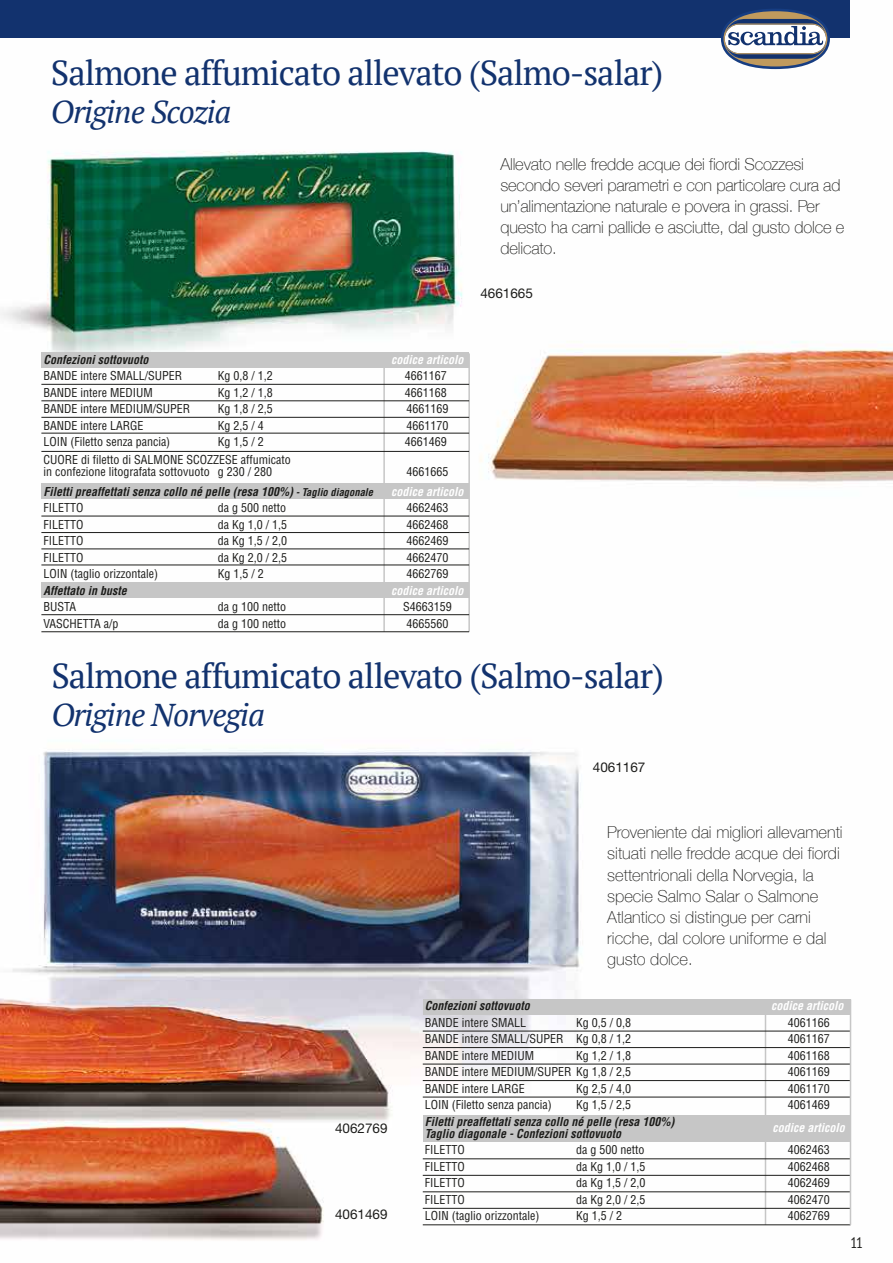
<style>
.page{position:relative;width:893px;height:1263px;background:#fff}
.page>*{position:absolute;margin:0;border:0;box-sizing:border-box;transform-origin:0 0}
.t1{font:34.5px "PT Serif";letter-spacing:-.03em;color:#12326e}
.t2{font:italic 31.5px "PT Serif";letter-spacing:-.03em;color:#12326e}
.t3{font:100 16.5px/21px "Helvetica Neue";letter-spacing:-.01em;color:#1d1d1b}
.t4{font:condensed 15px "PT Sans";color:#1d1d1b}
.t5{font:13.5px "Helvetica Neue";color:#1d1d1b}
.t6{font:condensed 12px/12px "Helvetica";color:#1d1d1b}
.t7{font:italic 700 condensed 12px/12px "Helvetica";color:#1d1d1b}
.t8{font:italic 700 condensed 12px "Helvetica";color:#fff}
.s1{font-size:10.5px}
</style>
<div class="page">
<img style="left:0;top:37px;width:893px;height:1203px">
<div style="left:0;top:0;width:850px;height:37px;background:#12326e"></div>
<svg style="left:718px;top:9px;width:115px;height:63px"></svg>
<hr style="left:765px;top:1000px;width:1px;height:225px;background:#c6c6c6">
<div style="left:423px;top:999px;width:427px;height:16px;background:#c6c6c6"></div>
<div style="left:423px;top:1115px;width:427px;height:27px;background:#c6c6c6"></div>
<hr style="left:423px;top:1031px;width:427px;height:1px;background:#1d1d1b">
<hr style="left:423px;top:1047px;width:427px;height:1px;background:#1d1d1b">
<hr style="left:423px;top:1064px;width:427px;height:1px;background:#1d1d1b">
<hr style="left:423px;top:1080px;width:427px;height:1px;background:#1d1d1b">
<hr style="left:423px;top:1097px;width:427px;height:1px;background:#1d1d1b">
<hr style="left:423px;top:1158px;width:427px;height:1px;background:#1d1d1b">
<hr style="left:423px;top:1175px;width:427px;height:1px;background:#1d1d1b">
<hr style="left:423px;top:1191px;width:427px;height:1px;background:#1d1d1b">
<hr style="left:423px;top:1208px;width:427px;height:1px;background:#1d1d1b">
<hr style="left:423px;top:1224px;width:427px;height:1px;background:#1d1d1b">
<hr style="left:850px;top:999px;width:1px;height:226px;background:#c6c6c6">
<hr style="left:383px;top:353px;width:2px;height:279px;background:#c6c6c6">
<hr style="left:468px;top:353px;width:2px;height:279px;background:#c6c6c6">
<div style="left:41px;top:353px;width:428px;height:15px;background:#c6c6c6"></div>
<div style="left:41px;top:483px;width:428px;height:15px;background:#c6c6c6"></div>
<div style="left:41px;top:582px;width:428px;height:15px;background:#c6c6c6"></div>
<hr style="left:41px;top:384px;width:428px;height:1px;background:#1d1d1b">
<hr style="left:41px;top:401px;width:428px;height:1px;background:#1d1d1b">
<hr style="left:41px;top:417px;width:428px;height:1px;background:#1d1d1b">
<hr style="left:41px;top:565px;width:428px;height:1px;background:#1d1d1b">
<hr style="left:41px;top:614px;width:428px;height:1px;background:#1d1d1b">
<hr style="left:41px;top:631px;width:428px;height:1px;background:#1d1d1b">
<hr style="left:41px;top:549px;width:428px;height:1px;background:#1d1d1b">
<hr style="left:41px;top:433px;width:428px;height:1px;background:#1d1d1b">
<hr style="left:41px;top:451px;width:428px;height:1px;background:#1d1d1b">
<hr style="left:41px;top:516px;width:428px;height:1px;background:#1d1d1b">
<hr style="left:41px;top:532px;width:428px;height:1px;background:#1d1d1b">
<h1 class="t1" style="left:51px;top:51px;width:614px">Salmone affumicato allevato (Salmo-salar)</h1>
<h2 class="t2" style="left:51px;top:91px;width:182px">Origine Scozia</h2>
<h3 class="t3" style="left:500px;top:153px;width:345px">Allevato nelle fredde acque dei fiordi Scozzesi secondo severi parametri e con particolare cura ad un’alimentazione naturale e povera in grassi. Per questo ha carni pallide e asciutte, dal gusto dolce e delicato.</h3>
<p class="t5" style="left:480px;top:285px;width:54px">4661665</p>
<p class="t7" style="left:43px;top:353px;width:107px">Confezioni sottovuoto</p>
<p class="t8" style="left:391px;top:352px;width:74px">codice articolo</p>
<p class="t6" style="left:43px;top:369px;width:140px">BANDE intere SMALL/SUPER</p>
<p class="t6" style="left:218px;top:369px;width:57px">Kg 0,8 / 1,2</p>
<p class="t6" style="left:405px;top:369px;width:44px">4661167</p>
<p class="t6" style="left:43px;top:386px;width:111px">BANDE intere MEDIUM</p>
<p class="t6" style="left:218px;top:386px;width:57px">Kg 1,2 / 1,8</p>
<p class="t6" style="left:405px;top:386px;width:44px">4661168</p>
<p class="t6" style="left:43px;top:402px;width:148px">BANDE intere MEDIUM/SUPER</p>
<p class="t6" style="left:218px;top:402px;width:57px">Kg 1,8 / 2,5</p>
<p class="t6" style="left:406px;top:402px;width:44px">4661169</p>
<p class="t6" style="left:43px;top:419px;width:102px">BANDE intere LARGE</p>
<p class="t6" style="left:218px;top:419px;width:48px">Kg 2,5 / 4</p>
<p class="t6" style="left:406px;top:419px;width:44px">4661170</p>
<p class="t6" style="left:43px;top:435px;width:128px">LOIN (Filetto senza pancia)</p>
<p class="t6" style="left:218px;top:435px;width:48px">Kg 1,5 / 2</p>
<p class="t6" style="left:405px;top:435px;width:44px">4661469</p>
<p class="t6" style="left:43px;top:453px;width:249px">CUORE di filetto di SALMONE SCOZZESE affumicato in confezione litografata sottovuoto g 230 / 280</p>
<p class="t6" style="left:406px;top:465px;width:44px">4661665</p>
<p class="t7" style="left:43px;top:485px;width:331px">Filetti preaffettati senza collo né pelle (resa 100%) <span class="s1">- Taglio diagonale</span></p>
<p class="t8" style="left:391px;top:484px;width:74px">codice articolo</p>
<p class="t6" style="left:43px;top:501px;width:42px">FILETTO</p>
<p class="t6" style="left:218px;top:501px;width:70px">da g 500 netto</p>
<p class="t6" style="left:406px;top:501px;width:44px">4662463</p>
<p class="t6" style="left:43px;top:518px;width:42px">FILETTO</p>
<p class="t6" style="left:218px;top:518px;width:71px">da Kg 1,0 / 1,5</p>
<p class="t6" style="left:406px;top:518px;width:44px">4662468</p>
<p class="t6" style="left:43px;top:534px;width:42px">FILETTO</p>
<p class="t6" style="left:218px;top:534px;width:71px">da Kg 1,5 / 2,0</p>
<p class="t6" style="left:406px;top:534px;width:44px">4662469</p>
<p class="t6" style="left:43px;top:551px;width:42px">FILETTO</p>
<p class="t6" style="left:218px;top:551px;width:71px">da Kg 2,0 / 2,5</p>
<p class="t6" style="left:406px;top:551px;width:44px">4662470</p>
<p class="t6" style="left:43px;top:567px;width:116px">LOIN (taglio orizzontale)</p>
<p class="t6" style="left:218px;top:567px;width:48px">Kg 1,5 / 2</p>
<p class="t6" style="left:406px;top:567px;width:44px">4662769</p>
<p class="t7" style="left:43px;top:584px;width:85px">Affettato in buste</p>
<p class="t8" style="left:391px;top:583px;width:74px">codice articolo</p>
<p class="t6" style="left:43px;top:600px;width:34px">BUSTA</p>
<p class="t6" style="left:218px;top:600px;width:70px">da g 100 netto</p>
<p class="t6" style="left:403px;top:600px;width:50px">S4663159</p>
<p class="t6" style="left:43px;top:617px;width:77px">VASCHETTA a/p</p>
<p class="t6" style="left:218px;top:617px;width:70px">da g 100 netto</p>
<p class="t6" style="left:406px;top:617px;width:44px">4665560</p>
<h1 class="t1" style="left:51px;top:654px;width:614px">Salmone affumicato allevato (Salmo-salar)</h1>
<h2 class="t2" style="left:51px;top:694px;width:215px">Origine Norvegia</h2>
<p class="t5" style="left:593px;top:759px;width:54px">4061167</p>
<p class="t5" style="left:335px;top:1120px;width:54px">4062769</p>
<p class="t5" style="left:335px;top:1206px;width:54px">4061469</p>
<h3 class="t3" style="left:607px;top:821px;width:237px">Proveniente dai migliori allevamenti situati nelle fredde acque dei fiordi settentrionali della Norvegia, la specie Salmo Salar o Salmone<br>Atlantico si distingue per carni ricche, dal colore uniforme e dal gusto dolce.</h3>
<p class="t7" style="left:425px;top:1000px;width:107px">Confezioni sottovuoto</p>
<p class="t8" style="left:771px;top:999px;width:74px">codice articolo</p>
<p class="t6" style="left:425px;top:1016px;width:103px">BANDE intere SMALL</p>
<p class="t6" style="left:576px;top:1016px;width:57px">Kg 0,5 / 0,8</p>
<p class="t6" style="left:788px;top:1016px;width:44px">4061166</p>
<p class="t6" style="left:425px;top:1033px;width:208px">BANDE intere SMALL/SUPER Kg 0,8 / 1,2</p>
<p class="t6" style="left:788px;top:1033px;width:44px">4061167</p>
<p class="t6" style="left:425px;top:1049px;width:111px">BANDE intere MEDIUM</p>
<p class="t6" style="left:576px;top:1049px;width:57px">Kg 1,2 / 1,8</p>
<p class="t6" style="left:788px;top:1049px;width:44px">4061168</p>
<p class="t6" style="left:425px;top:1066px;width:208px">BANDE intere MEDIUM/SUPER Kg 1,8 / 2,5</p>
<p class="t6" style="left:788px;top:1066px;width:44px">4061169</p>
<p class="t6" style="left:425px;top:1082px;width:102px">BANDE intere LARGE</p>
<p class="t6" style="left:576px;top:1082px;width:57px">Kg 2,5 / 4,0</p>
<p class="t6" style="left:788px;top:1082px;width:44px">4061170</p>
<p class="t6" style="left:425px;top:1099px;width:128px">LOIN (Filetto senza pancia)</p>
<p class="t6" style="left:576px;top:1099px;width:57px">Kg 1,5 / 2,5</p>
<p class="t6" style="left:788px;top:1099px;width:44px">4061469</p>
<p class="t7" style="left:425px;top:1115px;width:251px">Filetti preaffettati senza collo né pelle (resa 100%)<br>Taglio diagonale - Confezioni sottovuoto</p>
<p class="t8" style="left:773px;top:1120px;width:74px">codice articolo</p>
<p class="t6" style="left:425px;top:1144px;width:42px">FILETTO</p>
<p class="t6" style="left:576px;top:1144px;width:70px">da g 500 netto</p>
<p class="t6" style="left:788px;top:1144px;width:44px">4062463</p>
<p class="t6" style="left:425px;top:1160px;width:42px">FILETTO</p>
<p class="t6" style="left:576px;top:1160px;width:71px">da Kg 1,0 / 1,5</p>
<p class="t6" style="left:788px;top:1160px;width:44px">4062468</p>
<p class="t6" style="left:425px;top:1177px;width:42px">FILETTO</p>
<p class="t6" style="left:576px;top:1177px;width:71px">da Kg 1,5 / 2,0</p>
<p class="t6" style="left:788px;top:1177px;width:44px">4062469</p>
<p class="t6" style="left:425px;top:1193px;width:42px">FILETTO</p>
<p class="t6" style="left:576px;top:1193px;width:71px">da Kg 2,0 / 2,5</p>
<p class="t6" style="left:788px;top:1193px;width:44px">4062470</p>
<p class="t6" style="left:425px;top:1210px;width:116px">LOIN (taglio orizzontale)</p>
<p class="t6" style="left:576px;top:1210px;width:48px">Kg 1,5 / 2</p>
<p class="t6" style="left:788px;top:1210px;width:44px">4062769</p>
<p class="t4" style="left:850px;top:1233px;width:14px">11</p>
</div>
